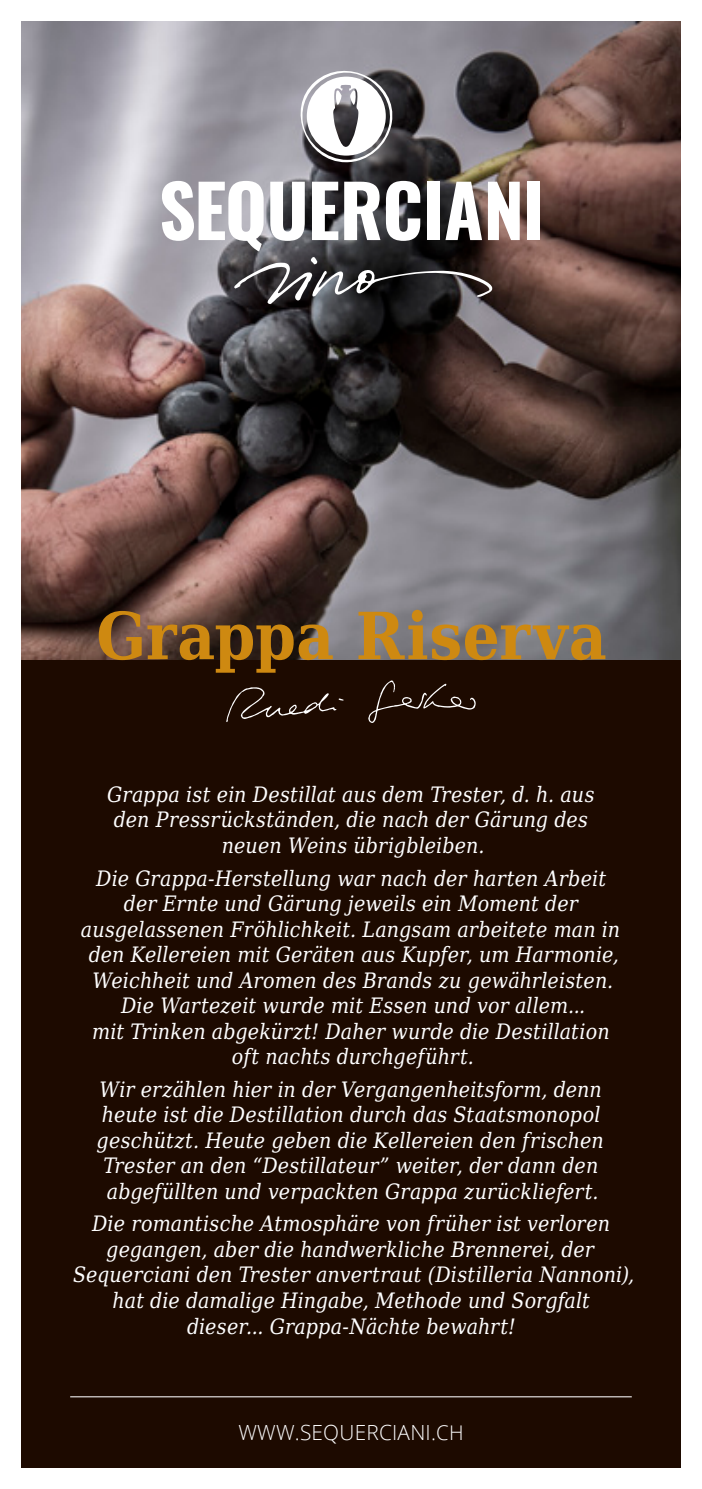
<style>
.page{position:relative;width:702px;height:1489px;background:#fff}
.page>*{position:absolute;margin:0;border:0;box-sizing:border-box;transform-origin:0 0}
.t1{font:700 65px "DejaVu Serif Condensed";letter-spacing:.005em;color:#ce8911}
.t2{font:italic 21.25px/25.5px "DejaVu Serif Condensed";letter-spacing:.005em;color:#fff;text-align:center}
.t3{font:300 20.75px "Open Sans";letter-spacing:.01em;color:#fff}
.s1{font-size:20.25px}
</style>
<div class="page">
<div style="left:21px;top:21px;width:659px;height:1446px;background:#1d0a00"></div>
<img style="left:21px;top:21px;width:659px;height:638px">
<svg style="left:285px;top:55px;width:114px;height:108px"></svg>
<svg style="left:234px;top:257px;width:260px;height:47px"></svg>
<svg style="left:162px;top:181px;width:101px;height:70px"></svg>
<svg style="left:270px;top:182px;width:35px;height:59px"></svg>
<svg style="left:312px;top:182px;width:26px;height:58px"></svg>
<svg style="left:344px;top:182px;width:36px;height:58px"></svg>
<svg style="left:386px;top:181px;width:34px;height:60px"></svg>
<div style="left:426px;top:182px;width:13px;height:58px;background:#fff"></div>
<svg style="left:445px;top:182px;width:37px;height:58px"></svg>
<svg style="left:488px;top:182px;width:31px;height:58px"></svg>
<div style="left:527px;top:182px;width:13px;height:58px;background:#fff"></div>
<svg style="left:368px;top:680px;width:108px;height:43px"></svg>
<svg style="left:226px;top:687px;width:118px;height:35px"></svg>
<hr style="left:70px;top:1396px;width:561px;height:1px;background:#fff">
<p class="t1" style="left:96px;top:584px;width:512px">Grappa Riserva</p>
<p class="t2" style="left:107px;top:781px;width:488px">Grappa ist ein Destillat aus dem Trester, d. h. aus</p>
<p class="t2" style="left:114px;top:806px;width:475px">den Pressrückständen, die nach der Gärung des</p>
<p class="t2" style="left:222px;top:832px;width:264px">neuen Weins übrigbleiben.</p>
<p class="t2" style="left:81px;top:864px;width:540px">Die Grappa-Herstellung war nach der harten Arbeit der Ernte und Gärung jeweils ein Moment der ausgelassenen Fröhlichkeit. Langsam arbeitete man in den Kellereien mit Geräten aus Kupfer, um Harmonie, Weichheit und Aromen des Brands zu gewährleisten.<br>Die Wartezeit wurde mit Essen und vor allem...</p>
<p class="t2" style="left:92px;top:1017px;width:519px">mit Trinken abgekürzt! Daher wurde die Destillation</p>
<p class="t2" style="left:232px;top:1043px;width:244px">oft nachts durchgeführt.</p>
<p class="t2" style="left:97px;top:1075px;width:508px">Wir erzählen hier in der Vergangenheitsform, denn heute ist die Destillation durch das Staatsmonopol geschützt. Heute geben die Kellereien den frischen Trester an den “Destillateur” weiter, der dann den abgefüllten und verpackten Grappa zurückliefert.</p>
<p class="t2" style="left:73px;top:1210px;width:562px">Die romantische Atmosphäre von früher ist verloren gegangen, aber die handwerkliche Brennerei, der Sequerciani den Trester anvertraut (Distilleria Nannoni), hat die damalige Hingabe, Methode und Sorgfalt</p>
<p class="t2" style="left:187px;top:1312px;width:330px">dieser... Grappa-Nächte bewahrt!</p>
<p class="t3" style="left:238px;top:1418px;width:227px">WWW.SEQUERCIANI.<span class="s1">CH</span></p>
</div>
